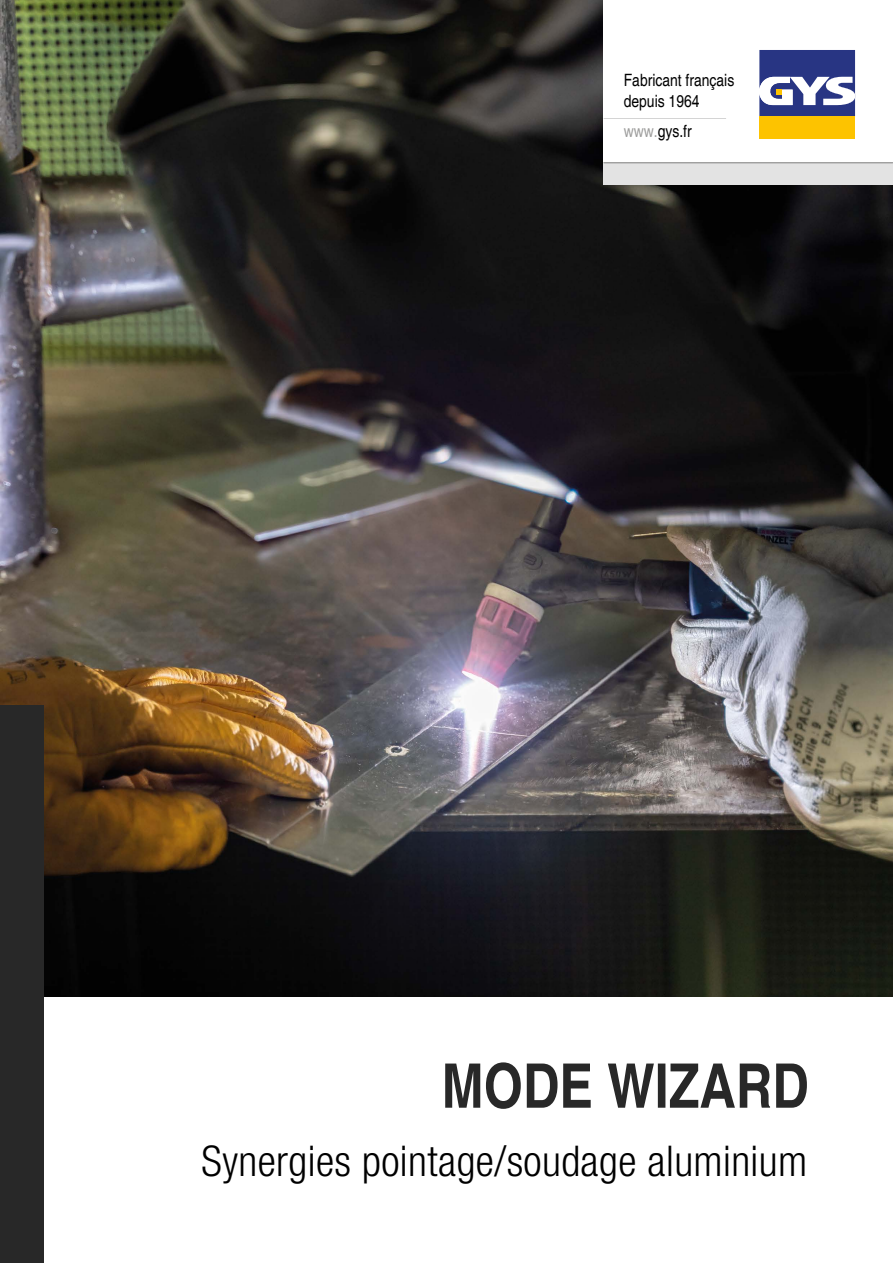
<style>
.page{position:relative;width:893px;height:1263px;background:#fff}
.page>*{position:absolute;margin:0;border:0;box-sizing:border-box;transform-origin:0 0}
.t1{font:700 condensed 61.5px "Helvetica";color:#282828}
.t2{font:300 condensed 42.45px "Helvetica Neue LT Com";letter-spacing:.01em;color:#000}
.TXT-labeurFR{font:condensed 16.95px/20.4px "Helvetica";color:#000}
.s1{color:#9d9d9c}
</style>
<div class="page">
<img style="left:0;top:0;width:893px;height:996px">
<div style="left:604px;top:118px;width:124px;height:45px;background:#fff"></div>
<div style="left:719px;top:0;width:174px;height:163px;background:#fff"></div>
<div style="left:604px;top:162px;width:289px;height:23px;background:#e3e3e3"></div>
<hr style="left:604px;top:118px;width:122px;height:1px;background:#9d9d9c">
<hr style="left:604px;top:162px;width:289px;height:1px;background:#9d9d9c">
<div style="left:604px;top:0;width:157px;height:118px;background:#fff"></div>
<div style="left:759px;top:116px;width:96px;height:23px;background:#fdc300"></div>
<svg style="left:759px;top:50px;width:96px;height:66px"></svg>
<div style="left:0;top:705px;width:44px;height:558px;background:#282828"></div>
<p class="TXT-labeurFR" style="left:624px;top:70px;width:112px">Fabricant français depuis 1964</p>
<p class="TXT-labeurFR" style="left:624px;top:121px;width:70px"><span class="s1">www.</span>gys.fr</p>
<p class="t1" style="left:442px;top:1049px;width:369px">MODE WIZARD</p>
<p class="t2" style="left:202px;top:1137px;width:607px">Synergies pointage/soudage aluminium</p>
</div>
